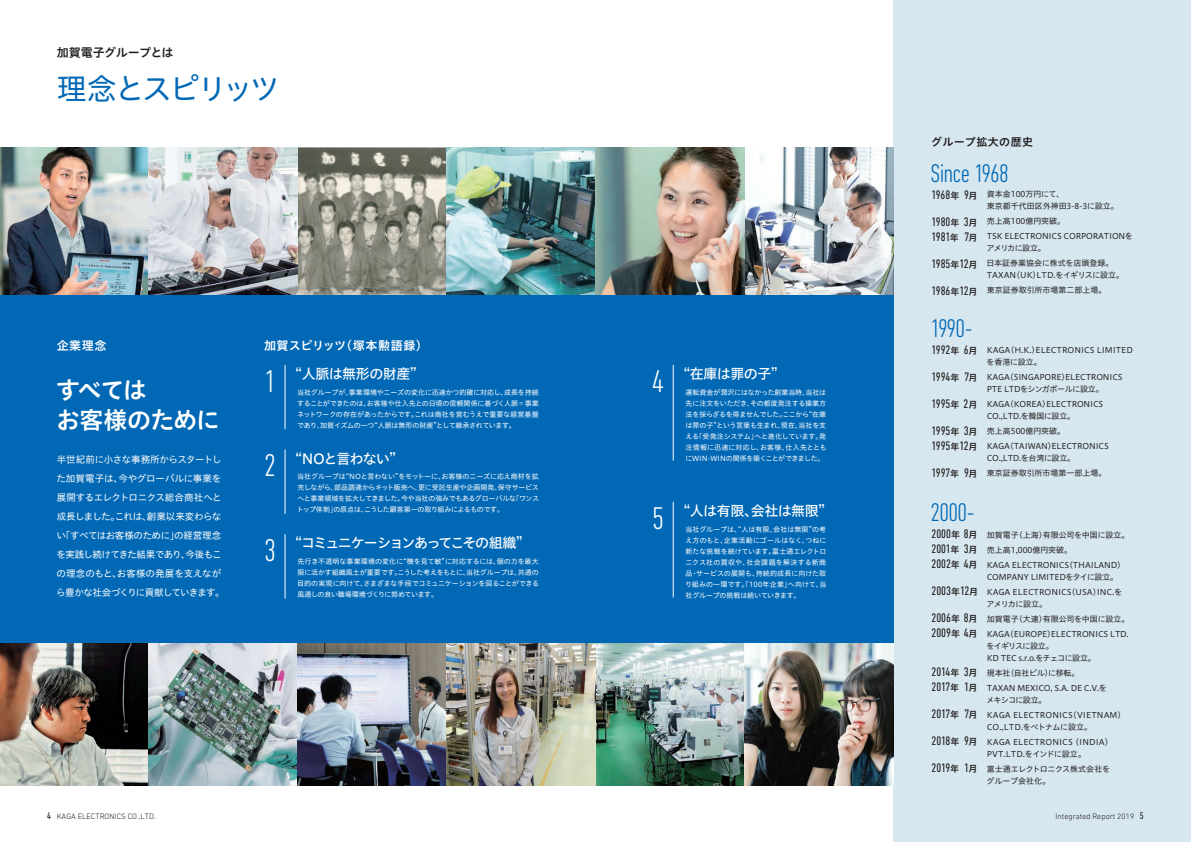
<style>
.page{position:relative;width:1191px;height:842px;background:#fff}
.page>*{position:absolute;margin:0;border:0;box-sizing:border-box;transform-origin:0 0}
.t1{font:300 condensed 32px "DIN Next LT Pro";color:#fff}
.t2{font:30px "Hiragino UD Sans Std N W4";letter-spacing:-.085em;color:#0168b5}
.t3{font:300 condensed 26px "DIN Next LT Pro";letter-spacing:-.03em;color:#0168b5}
.t4{font:24px/30px "Hiragino UD Sans Std N W6";letter-spacing:-.035em;color:#fff}
.t5{font:14px "Hiragino UD Sans Std N W5";letter-spacing:-.045em;color:#fff}
.t6{font:14px "Hiragino UD Sans Std N W5";letter-spacing:-.1em;color:#fff}
.t7{font:14px "Hiragino UD Sans Std N W5";letter-spacing:-.065em;color:#fff}
.t8{font:condensed 12.6px/27px "DIN Next LT Pro";letter-spacing:-.005em;color:#231f20}
.t9{font:12px "Hiragino UD Sans Std N W6";letter-spacing:.03em;color:#fff}
.t10{font:12px "Hiragino UD Sans Std N W6";letter-spacing:-.025em;color:#231f20}
.t11{font:12px "Hiragino UD Sans Std N W6";letter-spacing:.05em;color:#fff}
.t12{font:11px "Hiragino UD Sans Std N W6";letter-spacing:.04em;color:#231f20}
.t13{font:9.5px/19px "Hiragino UD Sans Std N W4";letter-spacing:-.035em;color:#fff}
.t14{font:8px/15px "Hiragino UD Sans Std N W4";letter-spacing:-.02em;color:#231f20}
.t15{font:8px/12px "Hiragino UD Sans Std N W4";color:#231f20}
.t16{font:8px/15px "Hiragino UD Sans Std N W4";letter-spacing:.01em;color:#231f20}
.t17{font:300 8px "DIN Next LT Pro";letter-spacing:.005em;color:#231f20}
.t18{font:8px/12px "Hiragino UD Sans Std N W4";letter-spacing:-.075em;color:#231f20}
.t19{font:7px/11px "Hiragino UD Sans Std N W4";letter-spacing:-.025em;color:#fff;text-align:justify}
.s1{font-family:"Hiragino UD Sans Std N W6";font-stretch:normal;font-size:9px}
.s2{font-weight:400;font-stretch:condensed;font-size:10px}
</style>
<div class="page">
<div style="left:893px;top:0;width:298px;height:842px;background:#d6e7ef"></div>
<div style="left:0;top:295px;width:893px;height:348px;background:#0168b5"></div>
<img style="left:0;top:147px;width:893px;height:148px">
<img style="left:0;top:643px;width:893px;height:142px">
<hr style="left:284px;top:365px;width:1px;height:64px;background:#fff">
<hr style="left:284px;top:450px;width:1px;height:64px;background:#fff">
<hr style="left:672px;top:365px;width:1px;height:96px;background:#fff">
<hr style="left:672px;top:502px;width:1px;height:96px;background:#fff">
<hr style="left:284px;top:534px;width:1px;height:64px;background:#fff">
<h3 class="t10" style="left:57px;top:43px;width:118px">加賀電子グループとは</h3>
<h2 class="t2" style="left:57px;top:66px;width:224px">理念とスピリッツ</h2>
<h3 class="t11" style="left:57px;top:337px;width:51px">企業理念</h3>
<h3 class="t9" style="left:264px;top:337px;width:165px">加賀スピリッツ（塚本勲語録）</h3>
<h1 class="t1" style="left:264px;top:363px;width:13px">1</h1>
<h3 class="t5" style="left:295px;top:363px;width:123px">“人脈は無形の財産”</h3>
<p class="t19" style="left:297px;top:386px;width:243px">当社グループが、事業環境やニーズの変化に迅速かつ的確に対応し、成長を持続することができたのは、お客様や仕入先との日頃の信頼関係に基づく人脈＝事業ネットワークの存在があったからです。これは商社を営むうえで重要な経営基盤であり、加賀イズムの一つ“人脈は無形の財産”として継承されています。</p>
<h1 class="t1" style="left:264px;top:447px;width:13px">2</h1>
<h3 class="t7" style="left:295px;top:448px;width:102px">“NOと言わない”</h3>
<p class="t19" style="left:297px;top:471px;width:244px">当社グループは“NOと言わない”をモットーに、お客様のニーズに応え商材を拡充しながら、部品調達からキット販売へ、更に受託生産や企画開発、保守サービスへと事業領域を拡大してきました。今や当社の強みでもあるグローバルな「ワンストップ体制」の原点は、こうした顧客第一の取り組みによるものです。</p>
<h3 class="t4" style="left:56px;top:374px;width:166px">すべては<br>お客様のために</h3>
<h3 class="t13" style="left:56px;top:450px;width:170px">半世紀前に小さな事務所からスタートした加賀電子は、今やグローバルに事業を展開するエレクトロニクス総合商社へと成長しました。これは、創業以来変わらない「すべてはお客様のために」の経営理念を実践し続けてきた結果であり、今後もこの理念のもと、お客様の発展を支えながら豊かな社会づくりに貢献していきます。</h3>
<h1 class="t1" style="left:264px;top:532px;width:13px">3</h1>
<h3 class="t6" style="left:295px;top:532px;width:229px">“コミュニケーションあってこその組織”</h3>
<p class="t19" style="left:297px;top:555px;width:243px">先行き不透明な事業環境の変化に“機を見て敏”に対応するには、個の力を最大限に活かす組織風土が重要です。こうした考えをもとに、当社グループは、共通の目的の実現に向けて、さまざまな手段でコミュニケーションを図ることができる風通しの良い職場環境づくりに努めています。</p>
<h1 class="t1" style="left:652px;top:363px;width:13px">4</h1>
<h3 class="t5" style="left:683px;top:363px;width:96px">“在庫は罪の子”</h3>
<p class="t19" style="left:685px;top:386px;width:143px">運転資金が潤沢にはなかった創業当時、当社は先に注文をいただき、その都度発注する操業方法を採らざるを得ませんでした。ここから“在庫は罪の子”という言葉も生まれ、現在、当社を支える「受発注システム」へと進化しています。発注情報に迅速に対応し、お客様、仕入先とともにWIN-WINの関係を築くことができました。</p>
<h1 class="t1" style="left:652px;top:500px;width:13px">5</h1>
<h3 class="t5" style="left:683px;top:500px;width:143px">“人は有限、会社は無限”</h3>
<p class="t19" style="left:685px;top:523px;width:143px">当社グループは、“人は有限、会社は無限”の考え方のもと、企業活動にゴールはなく、つねに新たな挑戦を続けています。富士通エレクトロニクス社の買収や、社会課題を解決する新商品・サービスの展開も、持続的成長に向けた取り組みの一環です。「100年企業」へ向けて、当社グループの挑戦は続いていきます。</p>
<h3 class="t12" style="left:931px;top:133px;width:104px">グループ拡大の歴史</h3>
<h3 class="t3" style="left:930px;top:158px;width:80px">Since 1968</h3>
<h3 class="t8" style="left:931px;top:181px;width:47px">1968<span class="s1">年</span> 9<span class="s1">月<br></span>1980<span class="s1">年</span> 3<span class="s1">月</span></h3>
<h3 class="t8" style="left:931px;top:223px;width:47px;text-align:justify">1981<span class="s1">年</span> 7<span class="s1">月</span>1985<span class="s1">年</span> 12<span class="s1">月</span>1986<span class="s1">年</span> 12<span class="s1">月</span></h3>
<h3 class="t3" style="left:930px;top:314px;width:44px">1990-</h3>
<h3 class="t8" style="left:931px;top:337px;width:47px;text-align:justify">1992<span class="s1">年</span> 6<span class="s1">月</span>1994<span class="s1">年</span> 7<span class="s1">月</span>1995<span class="s1">年</span> 2<span class="s1">月</span>1995<span class="s1">年</span> 3<span class="s1">月</span></h3>
<h3 class="t8" style="left:931px;top:433px;width:47px">1995<span class="s1">年</span> 12<span class="s1">月<br></span>1997<span class="s1">年</span> 9<span class="s1">月</span></h3>
<h3 class="t3" style="left:930px;top:497px;width:46px">2000-</h3>
<h3 class="t8" style="left:931px;top:526px;width:47px;line-height:15px;text-align:justify">2000<span class="s1">年</span> 8<span class="s1">月</span>2001<span class="s1">年</span> 3<span class="s1">月</span>2002<span class="s1">年</span> 4<span class="s1">月</span></h3>
<h3 class="t8" style="left:931px;top:577px;width:48px">2003<span class="s1">年</span> 12<span class="s1">月<br></span>2006<span class="s1">年</span> 8<span class="s1">月</span></h3>
<h3 class="t8" style="left:931px;top:619px;width:47px">2009<span class="s1">年</span> 4<span class="s1">月</span></h3>
<h3 class="t8" style="left:931px;top:664px;width:47px;line-height:15px">2014<span class="s1">年</span> 3<span class="s1">月<br></span>2017<span class="s1">年</span> 1<span class="s1">月</span></h3>
<h3 class="t8" style="left:931px;top:700px;width:47px;text-align:justify">2017<span class="s1">年</span> 7<span class="s1">月</span>2018<span class="s1">年</span> 9<span class="s1">月</span>2019<span class="s1">年</span> 1<span class="s1">月</span></h3>
<p class="t15" style="left:986px;top:188px;width:133px">資本金100万円にて、<br>東京都千代田区外神田3-8-3に設立。</p>
<p class="t14" style="left:986px;top:213px;width:148px">売上高100億円突破。<br>TSK ELECTRONICS CORPORATIONを</p>
<p class="t14" style="left:986px;top:240px;width:128px">アメリカに設立。<br>日本証券業協会に株式を店頭登録。</p>
<p class="t15" style="left:986px;top:267px;width:139px;line-height:15px">TAXAN（UK）LTD.をイギリスに設立。東京証券取引所市場第二部上場。</p>
<p class="t15" style="left:986px;top:344px;width:148px">KAGA(H.K.)ELECTRONICS LIMITEDを香港に設立。</p>
<p class="t14" style="left:986px;top:371px;width:137px;line-height:12px">KAGA（SINGAPORE）ELECTRONICS<br>PTE LTDをシンガポールに設立。</p>
<p class="t14" style="left:986px;top:398px;width:118px;line-height:12px">KAGA（KOREA）ELECTRONICS<br>CO.,LTD.を韓国に設立。</p>
<p class="t14" style="left:986px;top:423px;width:124px">売上高500億円突破。<br>KAGA（TAIWAN）ELECTRONICS</p>
<p class="t15" style="left:986px;top:450px;width:121px;line-height:15px">CO.,LTD.を台湾に設立。<br>東京証券取引所市場第一部上場。</p>
<p class="t14" style="left:986px;top:527px;width:144px">加賀電子（上海）有限公司を中国に設立。売上高1,000億円突破。<br>KAGA ELECTRONICS(THAILAND)</p>
<p class="t14" style="left:986px;top:569px;width:137px">COMPANY LIMITEDをタイに設立。<br>KAGA ELECTRONICS(USA)INC.を</p>
<p class="t14" style="left:986px;top:596px;width:144px">アメリカに設立。<br>加賀電子（大連）有限公司を中国に設立。<br>KAGA(EUROPE)ELECTRONICS LTD.</p>
<p class="t18" style="left:986px;top:640px;width:111px">をイギリスに設立。<br>KD TEC s.r.o.をチェコに設立。</p>
<p class="t14" style="left:986px;top:665px;width:122px">現本社（自社ビル）に移転。<br>TAXAN MEXICO, S.A. DE C.V.を</p>
<p class="t16" style="left:986px;top:692px;width:136px">メキシコに設立。<br>KAGA ELECTRONICS(VIETNAM)</p>
<p class="t16" style="left:986px;top:719px;width:123px">CO.,LTD.をベトナムに設立。<br>KAGA ELECTRONICS (INDIA)</p>
<p class="t14" style="left:986px;top:746px;width:125px">PVT.LTD.をインドに設立。<br>富士通エレクトロニクス株式会社を</p>
<p class="t15" style="left:986px;top:775px;width:65px">グループ会社化。</p>
<p class="t17" style="left:47px;top:812px;width:110px"><span class="s2">4</span> KAGA ELECTRONICS CO.,LTD.</p>
<p class="t17" style="left:1055px;top:812px;width:90px">Integrated Report 2019 <span class="s2">5</span></p>
</div>
